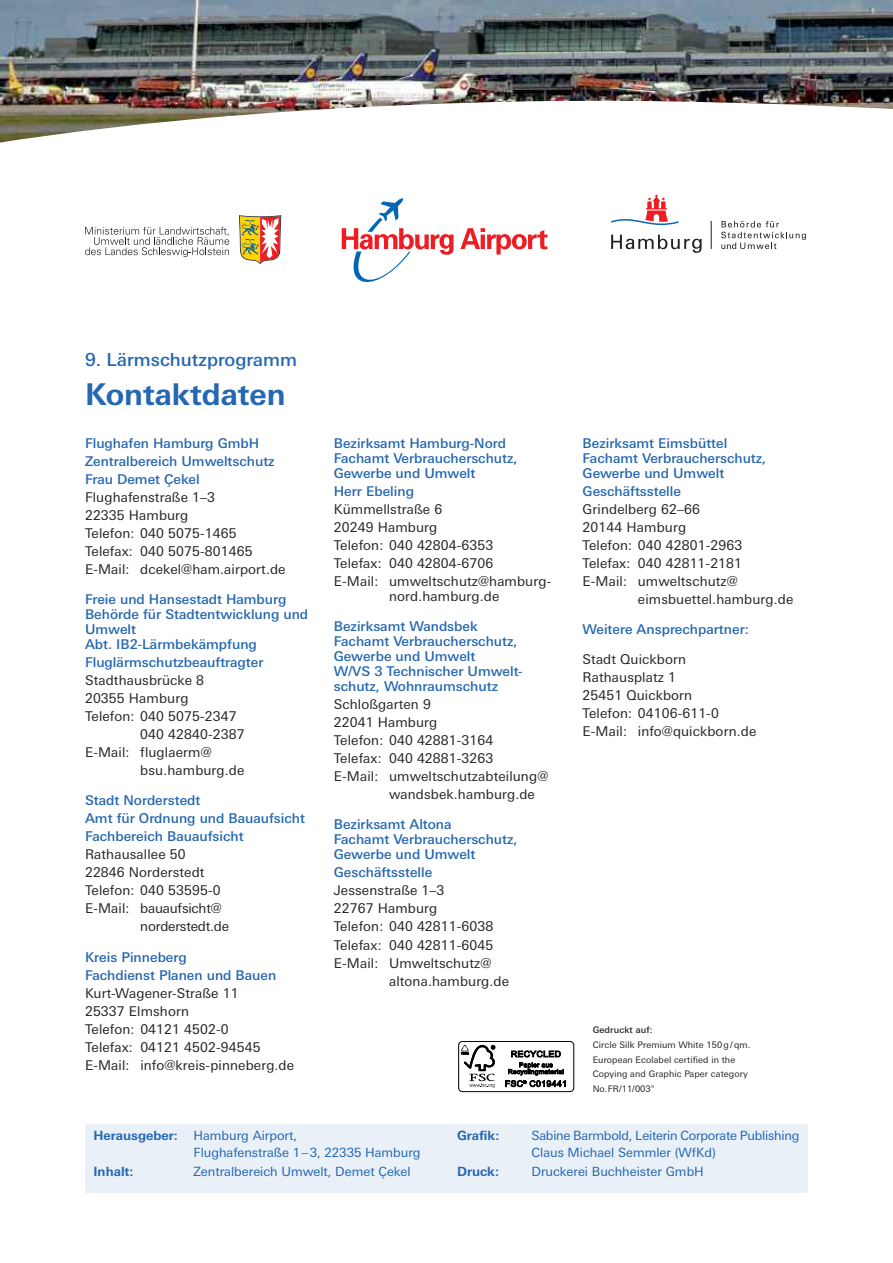
<style>
.page{position:relative;width:893px;height:1263px;background:#fff}
.page>*{position:absolute;margin:0;border:0;box-sizing:border-box;transform-origin:0 0}
.t1{font:700 30px "LT Univers Basic";color:#2567b0}
.t2{font:500 18px "LT Univers Basic";color:#2567b0}
.t3{font:13.5px/18px "LT Univers Basic";letter-spacing:.01em;color:#272627}
.t4{font:500 13.5px/15px "LT Univers Basic";color:#2567b0}
.t5{font:13.5px "LT Univers Basic";letter-spacing:-.015em;color:#272627}
.t6{font:12.75px/17.1px "LT Univers Basic";color:#2567b0}
.t7{font:700 12.75px "LT Univers Basic";color:#2567b0}
.t8{font:9px/14.7px "LT Univers Basic";letter-spacing:.01em;color:#272627}
.t9{font:500 9px "LT Univers Basic";letter-spacing:.01em;color:#272627}
.s1{font-weight:700}
</style>
<div class="page">
<img style="left:0;top:0;width:893px;height:99px">
<svg style="left:0;top:99px;width:893px;height:145px"></svg>
<div style="left:85px;top:1124px;width:723px;height:68px;background:#e9f0f8"></div>
<div style="left:311px;top:185px;width:259px;height:111px;background:#fff"></div>
<svg style="left:342px;top:198px;width:111px;height:84px"></svg>
<svg style="left:460px;top:228px;width:87px;height:27px"></svg>
<div style="left:570px;top:163px;width:278px;height:133px;background:#fff"></div>
<svg style="left:611px;top:235px;width:91px;height:18px"></svg>
<svg style="left:611px;top:195px;width:67px;height:31px"></svg>
<svg style="left:721px;top:221px;width:85px;height:28px"></svg>
<svg style="left:711px;top:221px;width:1px;height:28px"></svg>
<svg style="left:239px;top:215px;width:42px;height:49px"></svg>
<svg style="left:85px;top:227px;width:144px;height:30px"></svg>
<div style="left:458px;top:1041px;width:116px;height:51px;border:1px solid #000;border-radius:4px"></div>
<svg style="left:461px;top:1045px;width:34px;height:43px"></svg>
<svg style="left:505px;top:1050px;width:61px;height:37px"></svg>
<h2 class="t2" style="left:85px;top:352px;width:214px">9. Lärmschutzprogramm</h2>
<h1 class="t1" style="left:85px;top:383px;width:202px">Kontaktdaten</h1>
<p class="t4" style="left:85px;top:436px;width:191px;line-height:18px">Flughafen Hamburg GmbH<br>Zentralbereich Umweltschutz<br>Frau Demet Çekel</p>
<p class="t3" style="left:85px;top:490px;width:202px">Flughafenstraße 1–3<br>22335 Hamburg<br>Telefon: 040 5075-1465<br>Telefax: 040 5075-801465<br>E-Mail: dcekel@ham.airport.de</p>
<p class="t4" style="left:85px;top:593px;width:225px">Freie und Hansestadt Hamburg<br>Behörde für Stadtentwicklung und<br>Umwelt<br>Abt. IB2-Lärmbekämpfung</p>
<p class="t4" style="left:85px;top:656px;width:180px">Fluglärmschutzbeauftragter</p>
<p class="t3" style="left:85px;top:673px;width:120px">Stadthausbrücke 8</p>
<p class="t3" style="left:85px;top:691px;width:105px">20355 Hamburg</p>
<p class="t3" style="left:85px;top:709px;width:153px">Telefon: 040 5075-2347</p>
<p class="t3" style="left:140px;top:727px;width:106px">040 42840-2387</p>
<p class="t3" style="left:85px;top:745px;width:128px">E-Mail: fluglaerm@</p>
<p class="t3" style="left:140px;top:763px;width:106px">bsu.hamburg.de</p>
<p class="t4" style="left:85px;top:793px;width:221px;line-height:18px">Stadt Norderstedt<br>Amt für Ordnung und Bauaufsicht<br>Fachbereich Bauaufsicht</p>
<p class="t3" style="left:85px;top:847px;width:102px">Rathausallee 50</p>
<p class="t3" style="left:85px;top:865px;width:121px">22846 Norderstedt</p>
<p class="t3" style="left:85px;top:883px;width:137px">Telefon: 040 53595-0</p>
<p class="t5" style="left:85px;top:904px;width:138px">E-Mail: bauaufsicht@</p>
<p class="t5" style="left:140px;top:922px;width:90px">norderstedt.de</p>
<p class="t4" style="left:85px;top:949px;width:193px;line-height:18px">Kreis Pinneberg<br>Fachdienst Planen und Bauen</p>
<p class="t3" style="left:85px;top:985px;width:211px">Kurt-Wagener-Straße 11<br>25337 Elmshorn<br>Telefon: 04121 4502-0<br>Telefax: 04121 4502-94545<br>E-Mail: info@kreis-pinneberg.de</p>
<p class="t4" style="left:334px;top:437px;width:185px">Bezirksamt Hamburg-Nord<br>Fachamt Verbraucherschutz,<br>Gewerbe und Umwelt</p>
<p class="t4" style="left:334px;top:485px;width:82px">Herr Ebeling</p>
<p class="t3" style="left:334px;top:502px;width:219px">Kümmellstraße 6<br>20249 Hamburg<br>Telefon: 040 42804-6353<br>Telefax: 040 42804-6706<br>E-Mail: umweltschutz@hamburg-</p>
<p class="t3" style="left:389px;top:589px;width:112px">nord.hamburg.de</p>
<p class="t4" style="left:334px;top:620px;width:190px">Bezirksamt Wandsbek<br>Fachamt Verbraucherschutz,<br>Gewerbe und Umwelt<br>W/VS 3 Technischer Umwelt&shy;schutz, Wohnraumschutz</p>
<p class="t3" style="left:334px;top:697px;width:99px">Schloßgarten 9</p>
<p class="t3" style="left:334px;top:715px;width:105px">22041 Hamburg</p>
<p class="t3" style="left:334px;top:733px;width:161px">Telefon: 040 42881-3164</p>
<p class="t3" style="left:334px;top:751px;width:161px">Telefax: 040 42881-3263</p>
<p class="t3" style="left:334px;top:769px;width:216px">E-Mail: umweltschutzabteilung@</p>
<p class="t3" style="left:389px;top:787px;width:147px">wandsbek.hamburg.de</p>
<p class="t4" style="left:334px;top:818px;width:185px">Bezirksamt Altona<br>Fachamt Verbraucherschutz,<br>Gewerbe und Umwelt</p>
<p class="t4" style="left:334px;top:866px;width:100px">Geschäftsstelle</p>
<p class="t3" style="left:334px;top:883px;width:112px">Jessenstraße 1–3</p>
<p class="t3" style="left:334px;top:901px;width:105px">22767 Hamburg</p>
<p class="t3" style="left:334px;top:919px;width:161px">Telefon: 040 42811-6038</p>
<p class="t3" style="left:334px;top:937px;width:161px">Telefax: 040 42811-6045</p>
<p class="t3" style="left:334px;top:955px;width:159px">E-Mail: Umweltschutz@</p>
<p class="t3" style="left:389px;top:973px;width:122px">altona.hamburg.de</p>
<p class="t4" style="left:583px;top:437px;width:185px">Bezirksamt Eimsbüttel<br>Fachamt Verbraucherschutz,<br>Gewerbe und Umwelt</p>
<p class="t4" style="left:583px;top:485px;width:100px">Geschäftsstelle</p>
<p class="t3" style="left:583px;top:502px;width:119px">Grindelberg 62–66</p>
<p class="t3" style="left:583px;top:520px;width:105px">20144 Hamburg</p>
<p class="t3" style="left:583px;top:538px;width:161px">Telefon: 040 42801-2963</p>
<p class="t3" style="left:583px;top:556px;width:161px">Telefax: 040 42811-2181</p>
<p class="t3" style="left:583px;top:574px;width:157px">E-Mail: umweltschutz@</p>
<p class="t3" style="left:638px;top:592px;width:157px">eimsbuettel.hamburg.de</p>
<p class="t4" style="left:583px;top:623px;width:168px">Weitere Ansprechpartner:</p>
<p class="t3" style="left:583px;top:652px;width:175px">Stadt Quickborn<br>Rathausplatz 1<br>25451 Quickborn<br>Telefon: 04106-611-0<br>E-Mail: info@quickborn.de</p>
<p class="t9" style="left:593px;top:1027px;width:61px">Gedruckt auf:</p>
<p class="t8" style="left:593px;top:1038px;width:159px">Circle Silk Premium White 150g/qm.<br>European Ecolabel certified in the<br>Copying and Graphic Paper category<br>No.FR/11/003"</p>
<p class="t6" style="left:193px;top:1127px;width:229px;text-indent:-100px"><span class="s1">Herausgeber:</span> Hamburg Airport,<br>Flughafenstraße 1–3, 22335 Hamburg</p>
<p class="t7" style="left:94px;top:1167px;width:41px">Inhalt:</p>
<p class="t6" style="left:193px;top:1164px;width:219px">Zentralbereich Umwelt, Demet Çekel</p>
<p class="t7" style="left:457px;top:1130px;width:44px">Grafik:</p>
<p class="t6" style="left:531px;top:1127px;width:269px">Sabine Barmbold, Leiterin Corporate Publishing<br>Claus Michael Semmler (WfKd)</p>
<p class="t7" style="left:457px;top:1167px;width:44px">Druck:</p>
<p class="t6" style="left:531px;top:1164px;width:174px">Druckerei Buchheister GmbH</p>
</div>
